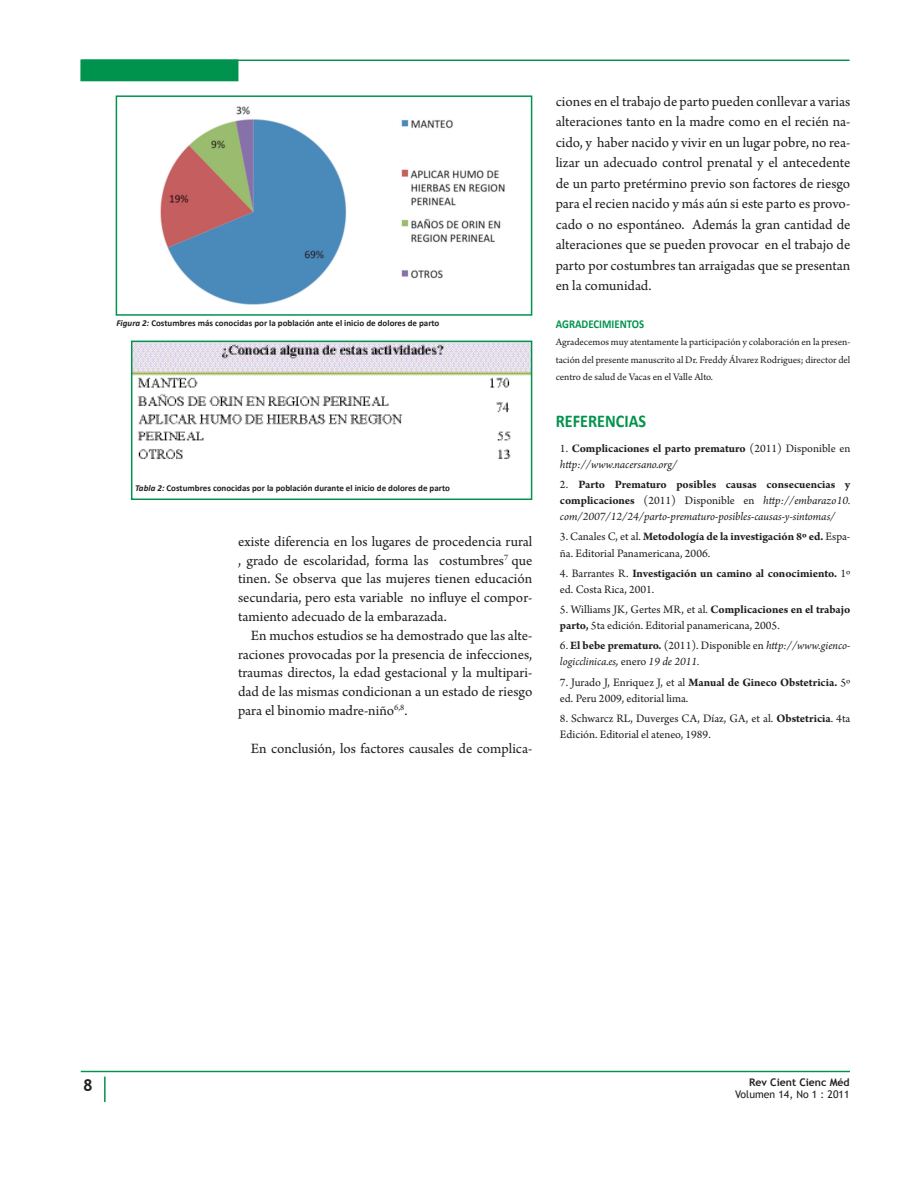
<style>
.page{position:relative;width:918px;height:1188px;background:#fff}
.page>*{position:absolute;margin:0;border:0;box-sizing:border-box;transform-origin:0 0}
.t1{font:700 18px "Calibri";color:#00934d;scale:.9 1}
.t2{font:700 16.5px "Trebuchet MS";color:#231f20}
.t3{font:15px/20.5px "Arno Pro";color:#231f20;text-align:justify}
.t4{font:12px/16px "Arno Pro";color:#231f20}
.t5{font:italic 12px/16px "Arno Pro";color:#231f20;text-align:justify}
.t6{font:700 12px/16px "Arno Pro";letter-spacing:-.005em;color:#231f20}
.t7{font:700 12px "Calibri";color:#00934d;scale:.9 1}
.t8{font:10.5px/17.5px "Arno Pro";color:#231f20;text-align:justify}
.t9{font:10.5px "Trebuchet MS";color:#231f20}
.t10{font:700 10.5px "Trebuchet MS";color:#231f20}
.t11{font:700 9px "Calibri";color:#231f20}
.s1{font-style:italic}
.s2{font-weight:400}
.s3{font-weight:400;font-style:italic}
.s4{font-style:normal}
.s5{font-weight:700;font-style:normal}
.s6{font-weight:700}
</style>
<div class="page">
<div style="left:80px;top:60px;width:158px;height:21px;background:#00934d"></div>
<hr style="left:81px;top:60px;width:769px;height:1px;background:#00934d">
<hr style="left:81px;top:1071px;width:769px;height:1px;background:#00934d">
<hr style="left:104px;top:1077px;width:2px;height:25px;background:#00934d">
<div style="left:116px;top:95px;width:416px;height:221px;border:2px solid #00934d"></div>
<img style="left:134px;top:344px;width:395px;height:116px">
<div style="left:131px;top:341px;width:401px;height:159px;border:2px solid #00934d"></div>
<img style="left:160px;top:106px;width:345px;height:199px">
<p class="t11" style="left:117px;top:318px;width:324px"><span class="s1">Figura 2:</span> Costumbres más conocidas por la población ante el inicio de dolores de parto</p>
<p class="t11" style="left:135px;top:483px;width:316px"><span class="s1">Tabla 2:</span> Costumbres conocidas por la población durante el inicio de dolores de parto</p>
<p class="t3" style="left:238px;top:533px;width:296px;line-height:18.8px">existe diferencia en los lugares de procedencia rural , grado de escolaridad, forma las costumbres<sup>7</sup> que tinen. Se observa que las mujeres tienen educación secundaria, pero esta variable no influye el compor&shy;tamiento adecuado de la embarazada.</p>
<p class="t3" style="left:238px;top:627px;width:296px;line-height:18.8px;text-indent:13px">En muchos estudios se ha demostrado que las alte&shy;raciones provocadas por la presencia de infecciones, traumas directos, la edad gestacional y la multipari&shy;dad de las mismas condicionan a un estado de riesgo para el binomio madre-niño<sup>6,8</sup>.</p>
<p class="t3" style="left:251px;top:739px;width:283px">En conclusión, los factores causales de complica-</p>
<p class="t3" style="left:556px;top:92px;width:296px">ciones en el trabajo de parto pueden conllevar a varias alteraciones tanto en la madre como en el recién na&shy;cido, y haber nacido y vivir en un lugar pobre, no rea&shy;lizar un adecuado control prenatal y el antecedente de un parto pretérmino previo son factores de riesgo para el recien nacido y más aún si este parto es provo&shy;cado o no espontáneo. Además la gran cantidad de alteraciones que se pueden provocar en el trabajo de parto por costumbres tan arraigadas que se presentan en la comunidad.</p>
<p class="t7" style="left:556px;top:316px;width:100px">AGRADECIMIENTOS</p>
<p class="t8" style="left:556px;top:334px;width:296px">Agradecemos muy atentamente la participación y colaboración en la presen&shy;tación del presente manuscrito al Dr. Freddy Álvarez Rodrigues; director del centro de salud de Vacas en el Valle Alto.</p>
<p class="t1" style="left:556px;top:410px;width:102px">REFERENCIAS</p>
<p class="t6" style="left:560px;top:441px;width:292px"><span class="s2">1.</span> Complicaciones el parto prematuro <span class="s2">(2011) Disponible en </span><span class="s3">http://www.nacersano.org/</span></p>
<p class="t5" style="left:560px;top:477px;width:292px"><span class="s4">2.</span> <span class="s5">Parto Prematuro posibles causas consecuencias y complicaciones</span> <span class="s4">(2011) Disponible en</span> http://embarazo10. com/2007/12/24/parto-prematuro-posibles-causas-y-sintomas/</p>
<p class="t4" style="left:560px;top:529px;width:292px">3. Canales C, et al. <span class="s6">Metodología de la investigación 8º ed.</span> Espa&shy;ña. Editorial Panamericana, 2006.</p>
<p class="t6" style="left:560px;top:566px;width:292px"><span class="s2">4. Barrantes R.</span> Investigación un camino al conocimiento. <span class="s2">1º ed. Costa Rica, 2001.</span></p>
<p class="t4" style="left:560px;top:602px;width:292px">5. Williams JK, Gertes MR, et al. <span class="s6">Complicaciones en el trabajo parto,</span> 5ta edición. Editorial panamericana, 2005.</p>
<p class="t5" style="left:560px;top:638px;width:292px"><span class="s4">6.</span> <span class="s5">El bebe prematuro.</span> <span class="s4">(2011). Disponible en</span> http://www.gienco&shy;logicclinica.es, <span class="s4">enero</span> 19 de 2011.</p>
<p class="t4" style="left:560px;top:675px;width:292px">7. Jurado J, Enriquez J, et al <span class="s6">Manual de Gineco Obstetricia.</span> 5º ed. Peru 2009, editorial lima.</p>
<p class="t4" style="left:560px;top:711px;width:292px">8. Schwarcz RL, Duverges CA, Díaz, GA, et al. <span class="s6">Obstetricia</span>. 4ta<br>Edición. Editorial el ateneo, 1989.</p>
<p class="t2" style="left:83px;top:1075px;width:11px">8</p>
<p class="t10" style="left:749px;top:1076px;width:102px">Rev Cient Cienc Méd</p>
<p class="t9" style="left:735px;top:1089px;width:116px">Volumen 14, No 1 : 2011</p>
</div>
